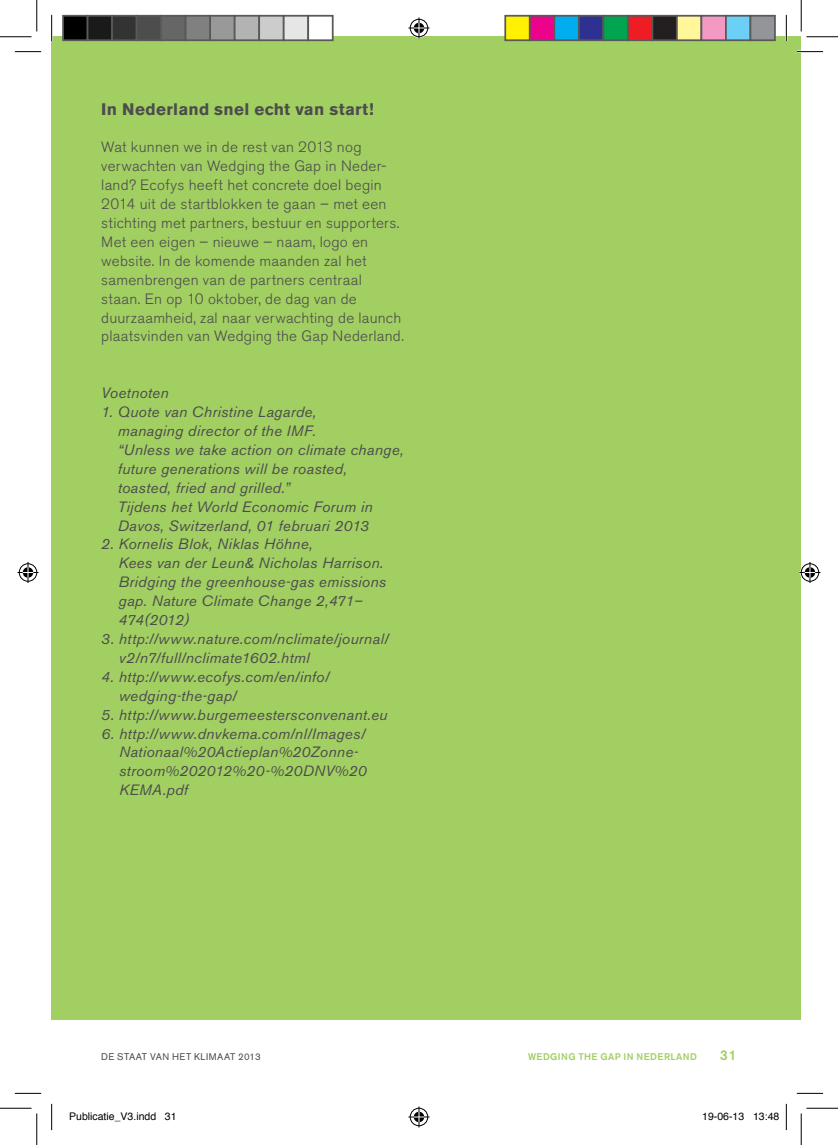
<style>
.page{position:relative;width:838px;height:1145px;background:#fff}
.page>*{position:absolute;margin:0;border:0;box-sizing:border-box;transform-origin:0 0}
.t1{font:700 16.62px "Akzidenz Grotesk BQ";letter-spacing:.02em;color:#4b4c4d}
.t2{font:italic 14.88px/18.9px "Akzidenz Grotesk BQ";letter-spacing:.015em;color:#4b4c4d}
.t3{font:300 14.88px/18.9px "Akzidenz Grotesk BQ";letter-spacing:.015em;color:#4b4c4d}
.t4{font:500 14px "Akzidenz Grotesk BQ";color:#a2cf62}
.t5{font:10.5px "Helvetica";color:#000}
.t6{font:9.62px "Akzidenz Grotesk BQ";letter-spacing:.045em;color:#4b4c4d}
.t7{font:500 9.62px "Akzidenz Grotesk BQ";color:#a2cf62}
</style>
<div class="page">
<div style="left:52px;top:37px;width:749px;height:983px;background:#a2cf62"></div>
<hr style="left:796px;top:51px;width:27px;height:2px;background:#fff">
<hr style="left:51px;top:15px;width:2px;height:26px;background:#fff">
<hr style="left:785px;top:15px;width:2px;height:26px;background:#fff">
<svg style="left:15px;top:51px;width:26px;height:1px"></svg>
<svg style="left:796px;top:51px;width:27px;height:1px"></svg>
<svg style="left:15px;top:1093px;width:26px;height:1px"></svg>
<svg style="left:796px;top:1093px;width:27px;height:1px"></svg>
<svg style="left:51px;top:15px;width:1px;height:26px"></svg>
<svg style="left:51px;top:1104px;width:1px;height:26px"></svg>
<svg style="left:786px;top:15px;width:1px;height:26px"></svg>
<svg style="left:786px;top:1104px;width:1px;height:26px"></svg>
<hr style="left:0;top:36px;width:32px;height:1px;background:#000">
<hr style="left:806px;top:36px;width:31px;height:1px;background:#000">
<hr style="left:0;top:1108px;width:32px;height:1px;background:#000">
<hr style="left:806px;top:1108px;width:31px;height:1px;background:#000">
<hr style="left:36px;top:0;width:1px;height:31px;background:#000">
<hr style="left:36px;top:1113px;width:1px;height:32px;background:#000">
<hr style="left:800px;top:0;width:1px;height:31px;background:#000">
<hr style="left:800px;top:1113px;width:1px;height:32px;background:#000">
<svg style="left:408px;top:18px;width:21px;height:21px"></svg>
<svg style="left:408px;top:1106px;width:21px;height:21px"></svg>
<svg style="left:18px;top:562px;width:21px;height:21px"></svg>
<svg style="left:799px;top:562px;width:21px;height:21px"></svg>
<div style="left:63px;top:16px;width:25px;height:24px;background:#000"></div>
<div style="left:62px;top:15px;width:26px;height:26px;border:2px solid #595959"></div>
<div style="left:88px;top:16px;width:24px;height:24px;background:#1a1a1a"></div>
<div style="left:87px;top:15px;width:26px;height:26px;border:2px solid #595959"></div>
<div style="left:112px;top:16px;width:25px;height:24px;background:#333"></div>
<div style="left:111px;top:15px;width:26px;height:26px;border:2px solid #595959"></div>
<div style="left:137px;top:16px;width:24px;height:24px;background:#4d4d4d"></div>
<div style="left:136px;top:15px;width:26px;height:26px;border:2px solid #595959"></div>
<div style="left:161px;top:16px;width:25px;height:24px;background:#666"></div>
<div style="left:160px;top:15px;width:26px;height:26px;border:2px solid #595959"></div>
<div style="left:186px;top:16px;width:24px;height:24px;background:#808080"></div>
<div style="left:185px;top:15px;width:26px;height:26px;border:2px solid #595959"></div>
<div style="left:210px;top:16px;width:25px;height:24px;background:#999"></div>
<div style="left:209px;top:15px;width:26px;height:26px;border:2px solid #595959"></div>
<div style="left:235px;top:16px;width:24px;height:24px;background:#b3b3b3"></div>
<div style="left:234px;top:15px;width:26px;height:26px;border:2px solid #595959"></div>
<div style="left:259px;top:16px;width:25px;height:24px;background:#ccc"></div>
<div style="left:258px;top:15px;width:26px;height:26px;border:2px solid #595959"></div>
<div style="left:284px;top:16px;width:24px;height:24px;background:#e6e6e6"></div>
<div style="left:283px;top:15px;width:26px;height:26px;border:2px solid #595959"></div>
<div style="left:308px;top:16px;width:25px;height:24px;background:#fff"></div>
<div style="left:307px;top:15px;width:26px;height:26px;border:2px solid #595959"></div>
<div style="left:505px;top:16px;width:24px;height:24px;background:#fff101"></div>
<div style="left:504px;top:15px;width:26px;height:26px;border:2px solid #595959"></div>
<div style="left:529px;top:16px;width:25px;height:24px;background:#ed028c"></div>
<div style="left:529px;top:15px;width:26px;height:26px;border:2px solid #595959"></div>
<div style="left:554px;top:16px;width:24px;height:24px;background:#00aeef"></div>
<div style="left:553px;top:15px;width:26px;height:26px;border:2px solid #595959"></div>
<div style="left:578px;top:16px;width:25px;height:24px;background:#2e3092"></div>
<div style="left:578px;top:15px;width:26px;height:26px;border:2px solid #595959"></div>
<div style="left:603px;top:16px;width:24px;height:24px;background:#00a54f"></div>
<div style="left:602px;top:15px;width:26px;height:26px;border:2px solid #595959"></div>
<div style="left:627px;top:16px;width:25px;height:24px;background:#ee1d23"></div>
<div style="left:627px;top:15px;width:26px;height:26px;border:2px solid #595959"></div>
<div style="left:652px;top:16px;width:24px;height:24px;background:#231f20"></div>
<div style="left:651px;top:15px;width:26px;height:26px;border:2px solid #595959"></div>
<div style="left:676px;top:16px;width:25px;height:24px;background:#fff79a"></div>
<div style="left:676px;top:15px;width:26px;height:26px;border:2px solid #595959"></div>
<div style="left:701px;top:16px;width:24px;height:24px;background:#f499c2"></div>
<div style="left:700px;top:15px;width:26px;height:26px;border:2px solid #595959"></div>
<div style="left:725px;top:16px;width:25px;height:24px;background:#6bcff6"></div>
<div style="left:725px;top:15px;width:26px;height:26px;border:2px solid #595959"></div>
<div style="left:750px;top:16px;width:24px;height:24px;background:#939598"></div>
<div style="left:749px;top:15px;width:26px;height:26px;border:2px solid #595959"></div>
<p class="t1" style="left:101px;top:99px;width:274px">In Nederland snel echt van start!</p>
<p class="t3" style="left:101px;top:138px;width:304px">Wat kunnen we in de rest van 2013 nog verwachten van Wedging the Gap in Neder&shy;land? Ecofys heeft het concrete doel begin 2014 uit de startblokken te gaan – met een stichting met partners, bestuur en supporters.<br>Met een eigen – nieuwe – naam, logo en website. In de komende maanden zal het samenbrengen van de partners centraal staan. En op 10 oktober, de dag van de duurzaamheid, zal naar verwachting de launch plaatsvinden van Wedging the Gap Nederland.</p>
<p class="t2" style="left:101px;top:384px;width:69px">Voetnoten</p>
<p class="t2" style="left:118px;top:403px;width:287px;text-indent:-16px">1. Quote van Christine Lagarde,<br>managing director of the IMF.<br>“Unless we take action on climate change, future generations will be roasted, toasted, fried and grilled.”<br>Tijdens het World Economic Forum in Davos, Switzerland, 01 februari 2013</p>
<p class="t2" style="left:118px;top:535px;width:269px;text-indent:-17px">2. Kornelis Blok, Niklas Höhne,<br>Kees van der Leun&amp; Nicholas Harrison.<br>Bridging the greenhouse-gas emissions gap. Nature Climate Change 2,471–<br>474(2012)</p>
<p class="t2" style="left:119px;top:629px;width:271px;text-indent:-18px">3. http://www.nature.com/nclimate/journal/ v2/n7/full/nclimate1602.html</p>
<p class="t2" style="left:119px;top:667px;width:212px;text-indent:-17px">4. http://www.ecofys.com/en/info/ wedging-the-gap/</p>
<p class="t2" style="left:101px;top:705px;width:288px">5. http://www.burgemeestersconvenant.eu</p>
<p class="t2" style="left:119px;top:724px;width:249px;text-indent:-18px">6. http://www.dnvkema.com/nl/Images/<br>Nationaal%20Actieplan%20Zonne&shy;stroom%202012%20-%20DNV%20<br>KEMA.pdf</p>
<p class="t6" style="left:101px;top:1051px;width:161px">DE STAAT VAN HET KLIMAAT 2013</p>
<p class="t4" style="left:720px;top:1046px;width:18px">31</p>
<p class="t7" style="left:528px;top:1050px;width:8px">WEDGING</p>
<p class="t7" style="left:578px;top:1050px;width:8px">THE</p>
<p class="t7" style="left:600px;top:1050px;width:51px">GAP IN NEDERLAND</p>
<p class="t5" style="left:69px;top:1108px;width:109px">Publicatie_V3.indd 31</p>
<p class="t5" style="left:702px;top:1108px;width:79px">19-06-13 13:48</p>
</div>
